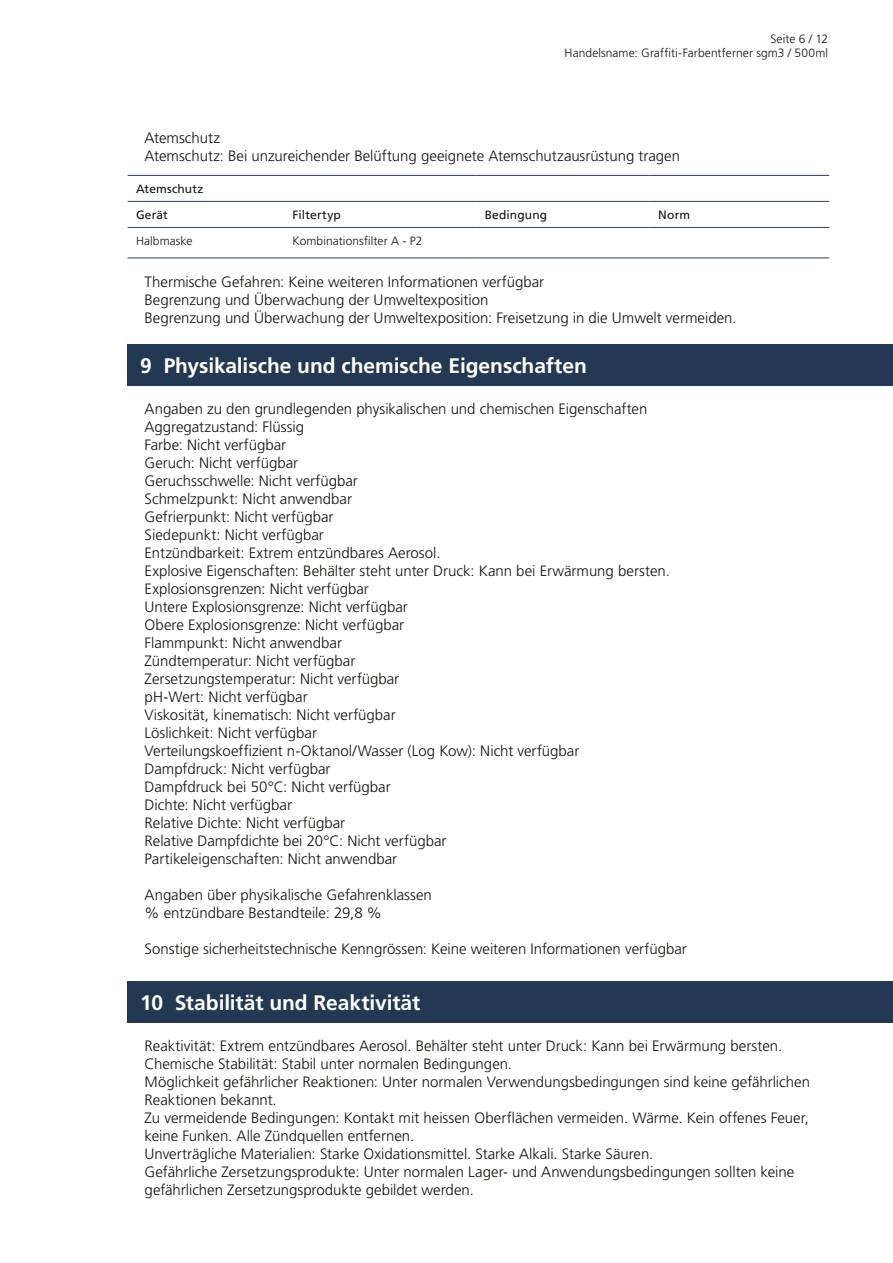
<style>
.page{position:relative;width:893px;height:1263px;background:#fff}
.page>*{position:absolute;margin:0;border:0;box-sizing:border-box;transform-origin:0 0}
.t1{font:700 21px "Frutiger LT Std";letter-spacing:-.005em;color:#fff}
.t2{font:300 15px/18px "Frutiger LT Std";color:#12120d}
.t3{font:300 12px/14.4px "Frutiger LT Std";letter-spacing:.005em;color:#12120d;text-align:right}
.t4{font:12px/26px "Frutiger LT Std";letter-spacing:.015em;color:#12120d}
</style>
<div class="page">
<div style="left:128px;top:344px;width:765px;height:42px;background:#233852"></div>
<div style="left:128px;top:981px;width:765px;height:41px;background:#233852"></div>
<hr style="left:128px;top:175px;width:156px;height:1px;background:#2c3a55">
<hr style="left:284px;top:175px;width:192px;height:1px;background:#2c3a55">
<hr style="left:476px;top:175px;width:174px;height:1px;background:#2c3a55">
<hr style="left:650px;top:175px;width:179px;height:1px;background:#2c3a55">
<hr style="left:128px;top:201px;width:156px;height:1px;background:#2c3a55">
<hr style="left:284px;top:201px;width:192px;height:1px;background:#2c3a55">
<hr style="left:476px;top:201px;width:174px;height:1px;background:#2c3a55">
<hr style="left:650px;top:201px;width:179px;height:1px;background:#2c3a55">
<hr style="left:128px;top:227px;width:156px;height:1px;background:#2c3a55">
<hr style="left:284px;top:227px;width:192px;height:1px;background:#2c3a55">
<hr style="left:476px;top:227px;width:174px;height:1px;background:#2c3a55">
<hr style="left:650px;top:227px;width:179px;height:1px;background:#2c3a55">
<hr style="left:128px;top:258px;width:156px;height:1px;background:#2c3a55">
<hr style="left:284px;top:258px;width:192px;height:1px;background:#2c3a55">
<hr style="left:476px;top:258px;width:174px;height:1px;background:#2c3a55">
<hr style="left:650px;top:258px;width:179px;height:1px;background:#2c3a55">
<p class="t3" style="left:565px;top:32px;width:265px">Seite 6 / 12<br>Handelsname: Graffiti-Farbentferner sgm3 / 500ml</p>
<p class="t2" style="left:145px;top:129px;width:537px">Atemschutz<br>Atemschutz: Bei unzureichender Belüftung geeignete Atemschutzausrüstung tragen</p>
<p class="t4" style="left:136px;top:176px;width:69px">Atemschutz<br>Gerät</p>
<p class="t4" style="left:293px;top:202px;width:50px">Filtertyp</p>
<p class="t4" style="left:485px;top:202px;width:64px">Bedingung</p>
<p class="t4" style="left:658px;top:202px;width:33px">Norm</p>
<p class="t3" style="left:136px;top:234px;width:58px">Halbmaske</p>
<p class="t3" style="left:293px;top:234px;width:131px">Kombinationsfilter A - P2</p>
<p class="t2" style="left:145px;top:273px;width:594px">Thermische Gefahren: Keine weiteren Informationen verfügbar<br>Begrenzung und Überwachung der Umweltexposition<br>Begrenzung und Überwachung der Umweltexposition: Freisetzung in die Umwelt vermeiden.</p>
<h1 class="t1" style="left:140px;top:353px;width:448px">9 Physikalische und chemische Eigenschaften</h1>
<p class="t2" style="left:145px;top:400px;width:527px">Angaben zu den grundlegenden physikalischen und chemischen Eigenschaften Aggregatzustand: Flüssig<br>Farbe: Nicht verfügbar<br>Geruch: Nicht verfügbar<br>Geruchsschwelle: Nicht verfügbar<br>Schmelzpunkt: Nicht anwendbar<br>Gefrierpunkt: Nicht verfügbar<br>Siedepunkt: Nicht verfügbar<br>Entzündbarkeit: Extrem entzündbares Aerosol.<br>Explosive Eigenschaften: Behälter steht unter Druck: Kann bei Erwärmung bersten.<br>Explosionsgrenzen: Nicht verfügbar<br>Untere Explosionsgrenze: Nicht verfügbar<br>Obere Explosionsgrenze: Nicht verfügbar<br>Flammpunkt: Nicht anwendbar<br>Zündtemperatur: Nicht verfügbar<br>Zersetzungstemperatur: Nicht verfügbar<br>pH-Wert: Nicht verfügbar<br>Viskosität, kinematisch: Nicht verfügbar<br>Löslichkeit: Nicht verfügbar<br>Verteilungskoeffizient n-Oktanol/Wasser (Log Kow): Nicht verfügbar<br>Dampfdruck: Nicht verfügbar<br>Dampfdruck bei 50°C: Nicht verfügbar<br>Dichte: Nicht verfügbar<br>Relative Dichte: Nicht verfügbar<br>Relative Dampfdichte bei 20°C: Nicht verfügbar<br>Partikeleigenschaften: Nicht anwendbar</p>
<p class="t2" style="left:145px;top:886px;width:289px">Angaben über physikalische Gefahrenklassen % entzündbare Bestandteile: 29,8 %</p>
<p class="t2" style="left:145px;top:940px;width:544px">Sonstige sicherheitstechnische Kenngrössen: Keine weiteren Informationen verfügbar</p>
<h1 class="t1" style="left:140px;top:990px;width:281px">10 Stabilität und Reaktivität</h1>
<p class="t2" style="left:145px;top:1037px;width:667px">Reaktivität: Extrem entzündbares Aerosol. Behälter steht unter Druck: Kann bei Erwärmung bersten.<br>Chemische Stabilität: Stabil unter normalen Bedingungen.<br>Möglichkeit gefährlicher Reaktionen: Unter normalen Verwendungsbedingungen sind keine gefährlichen Reaktionen bekannt.<br>Zu vermeidende Bedingungen: Kontakt mit heissen Oberflächen vermeiden. Wärme. Kein offenes Feuer, keine Funken. Alle Zündquellen entfernen.<br>Unverträgliche Materialien: Starke Oxidationsmittel. Starke Alkali. Starke Säuren.<br>Gefährliche Zersetzungsprodukte: Unter normalen Lager- und Anwendungsbedingungen sollten keine gefährlichen Zersetzungsprodukte gebildet werden.</p>
</div>
